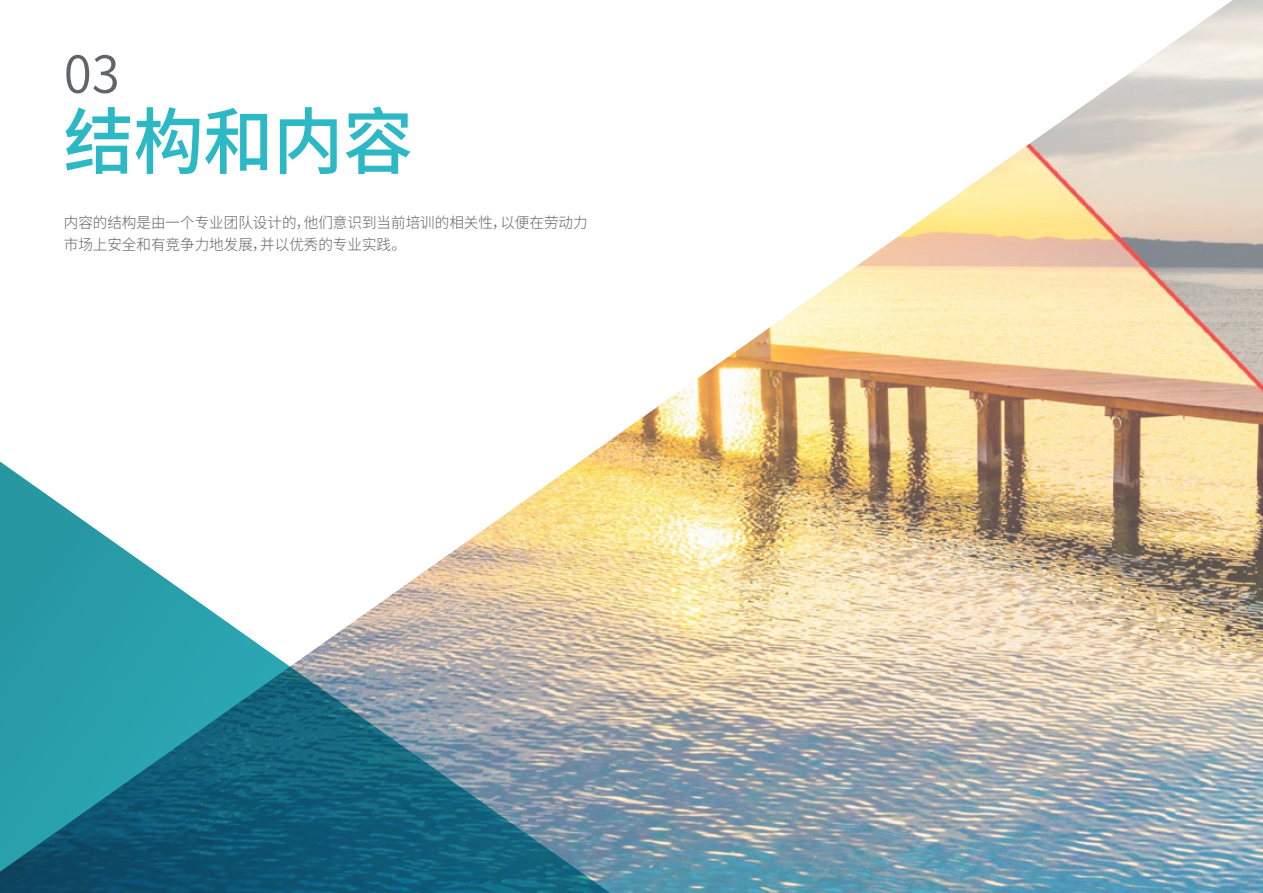
<style>
.page{position:relative;width:1263px;height:893px;background:#fff}
.page>*{position:absolute;margin:0;border:0;box-sizing:border-box;transform-origin:0 0}
.t1{font:500 72px "Source Han Sans CN";color:#2db8c5}
.t2{font:52.5px "Source Han Sans CN";color:#61646a}
.t3{font:300 15px/22.5px "Source Han Sans CN";color:#61646a}
</style>
<div class="page">
<img style="left:602px;top:0;width:661px;height:893px">
<svg style="left:0;top:446px;width:640px;height:447px"></svg>
<h2 class="t2" style="left:64px;top:44px;width:57px">03</h2>
<h1 class="t1" style="left:64px;top:101px;width:351px">结构和内容</h1>
<p class="t3" style="left:64px;top:211px;width:525px">内容的结构是由一个专业团队设计的，他们意识到当前培训的相关性，以便在劳动力市场上安全和有竞争力地发展，并以优秀的专业实践。</p>
</div>
